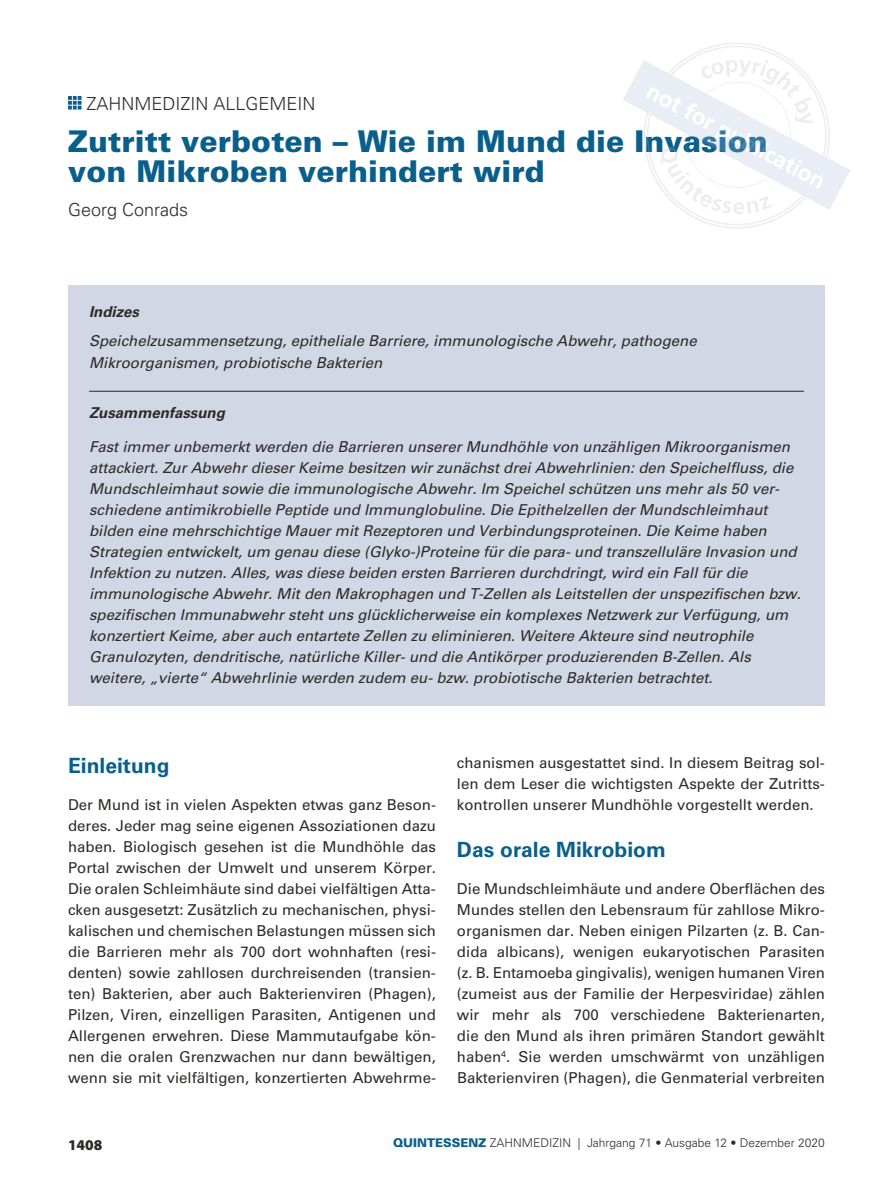
<style>
.page{position:relative;width:893px;height:1191px;background:#fff}
.page>*{position:absolute;margin:0;border:0;box-sizing:border-box;transform-origin:0 0}
.t1{font:900 30px/30px "Univers LT Std";color:#095f8c}
.t2{font:700 21px "Univers LT Std";color:#095f8c}
.t3{font:300 18px "Univers LT Std";color:#2b2b29}
.t4{font:15px/21px "Univers LT Std";color:#2b2b29;text-align:justify}
.t5{font:italic 15px/21px "Univers LT Std";color:#2b2b29}
.t6{font:italic 700 15px "Univers LT Std";color:#2b2b29}
.t7{font:900 15px "Myriad Pro";color:#2b2b29}
.t8{font:300 12px "Univers LT Std";color:#2b2b29}
.s1{font-weight:900;color:#095f8c}
</style>
<div class="page">
<svg style="left:68px;top:96px;width:14px;height:13px"></svg>
<div style="left:68px;top:285px;width:757px;height:420px;background:#d1d7e4"></div>
<hr style="left:89px;top:391px;width:715px;height:1px;background:#2b2b29">
<svg style="left:623px;top:43px;width:227px;height:186px"></svg>
<p class="t3" style="left:87px;top:92px;width:231px">ZAHNMEDIZIN ALLGEMEIN</p>
<h1 class="t1" style="left:68px;top:126px;width:701px">Zutritt verboten – Wie im Mund die Invasion von Mikroben verhindert wird</h1>
<p class="t3" style="left:68px;top:199px;width:122px">Georg Conrads</p>
<p class="t6" style="left:89px;top:303px;width:52px">Indizes</p>
<p class="t5" style="left:89px;top:331px;width:609px">Speichelzusammensetzung, epitheliale Barriere, immunologische Abwehr, pathogene<br>Mikroorganismen, probiotische Bakterien</p>
<p class="t6" style="left:89px;top:404px;width:137px">Zusammenfassung</p>
<p class="t5" style="left:89px;top:436px;width:713px">Fast immer unbemerkt werden die Barrieren unserer Mundhöhle von unzähligen Mikroorganismen attackiert. Zur Abwehr dieser Keime besitzen wir zunächst drei Abwehrlinien: den Speichelfluss, die Mundschleimhaut sowie die immunologische Abwehr. Im Speichel schützen uns mehr als 50 ver&shy;schiedene antimikrobielle Peptide und Immunglobuline. Die Epithelzellen der Mundschleimhaut bilden eine mehrschichtige Mauer mit Rezeptoren und Verbindungsproteinen. Die Keime haben Strategien entwickelt, um genau diese (Glyko-)Proteine für die para- und transzelluläre Invasion und Infektion zu nutzen. Alles, was diese beiden ersten Barrieren durchdringt, wird ein Fall für die immunologische Abwehr. Mit den Makrophagen und T-Zellen als Leitstellen der unspezifischen bzw. spezifischen Immunabwehr steht uns glücklicherweise ein komplexes Netzwerk zur Verfügung, um konzertiert Keime, aber auch entartete Zellen zu eliminieren. Weitere Akteure sind neutrophile Granulozyten, dendritische, natürliche Killer- und die Antikörper produzierenden B-Zellen. Als weitere, „vierte“ Abwehrlinie werden zudem eu- bzw. probiotische Bakterien betrachtet.</p>
<h2 class="t2" style="left:68px;top:753px;width:103px">Einleitung</h2>
<p class="t4" style="left:68px;top:794px;width:369px">Der Mund ist in vielen Aspekten etwas ganz Beson&shy;deres. Jeder mag seine eigenen Assoziationen dazu haben. Biologisch gesehen ist die Mundhöhle das Portal zwischen der Umwelt und unserem Körper.<br>Die oralen Schleimhäute sind dabei vielfältigen Atta&shy;cken ausgesetzt: Zusätzlich zu mechanischen, physi&shy;kalischen und chemischen Belastungen müssen sich die Barrieren mehr als 700 dort wohnhaften (resi&shy;denten) sowie zahllosen durchreisenden (transien&shy;ten) Bakterien, aber auch Bakterienviren (Phagen), Pilzen, Viren, einzelligen Parasiten, Antigenen und Allergenen erwehren. Diese Mammutaufgabe kön&shy;nen die oralen Grenzwachen nur dann bewältigen, wenn sie mit vielfältigen, konzertierten Abwehrme-</p>
<p class="t4" style="left:457px;top:752px;width:369px">chanismen ausgestattet sind. In diesem Beitrag sol&shy;len dem Leser die wichtigsten Aspekte der Zutritts&shy;kontrollen unserer Mundhöhle vorgestellt werden.</p>
<h2 class="t2" style="left:457px;top:837px;width:210px">Das orale Mikrobiom</h2>
<p class="t4" style="left:457px;top:878px;width:369px">Die Mundschleimhäute und andere Oberflächen des Mundes stellen den Lebensraum für zahllose Mikro&shy;organismen dar. Neben einigen Pilzarten (z. B. Can&shy;dida albicans), wenigen eukaryotischen Parasiten (z. B. Entamoeba gingivalis), wenigen humanen Viren (zumeist aus der Familie der Herpesviridae) zählen wir mehr als 700 verschiedene Bakterienarten, die den Mund als ihren primären Standort gewählt haben<sup>4</sup>. Sie werden umschwärmt von unzähligen Bakterienviren (Phagen), die Genmaterial verbreiten</p>
<p class="t7" style="left:68px;top:1136px;width:36px">1408</p>
<p class="t8" style="left:393px;top:1135px;width:433px"><span class="s1">QUINTESSENZ</span> ZAHNMEDIZIN | Jahrgang 71 • Ausgabe 12 • Dezember 2020</p>
</div>
